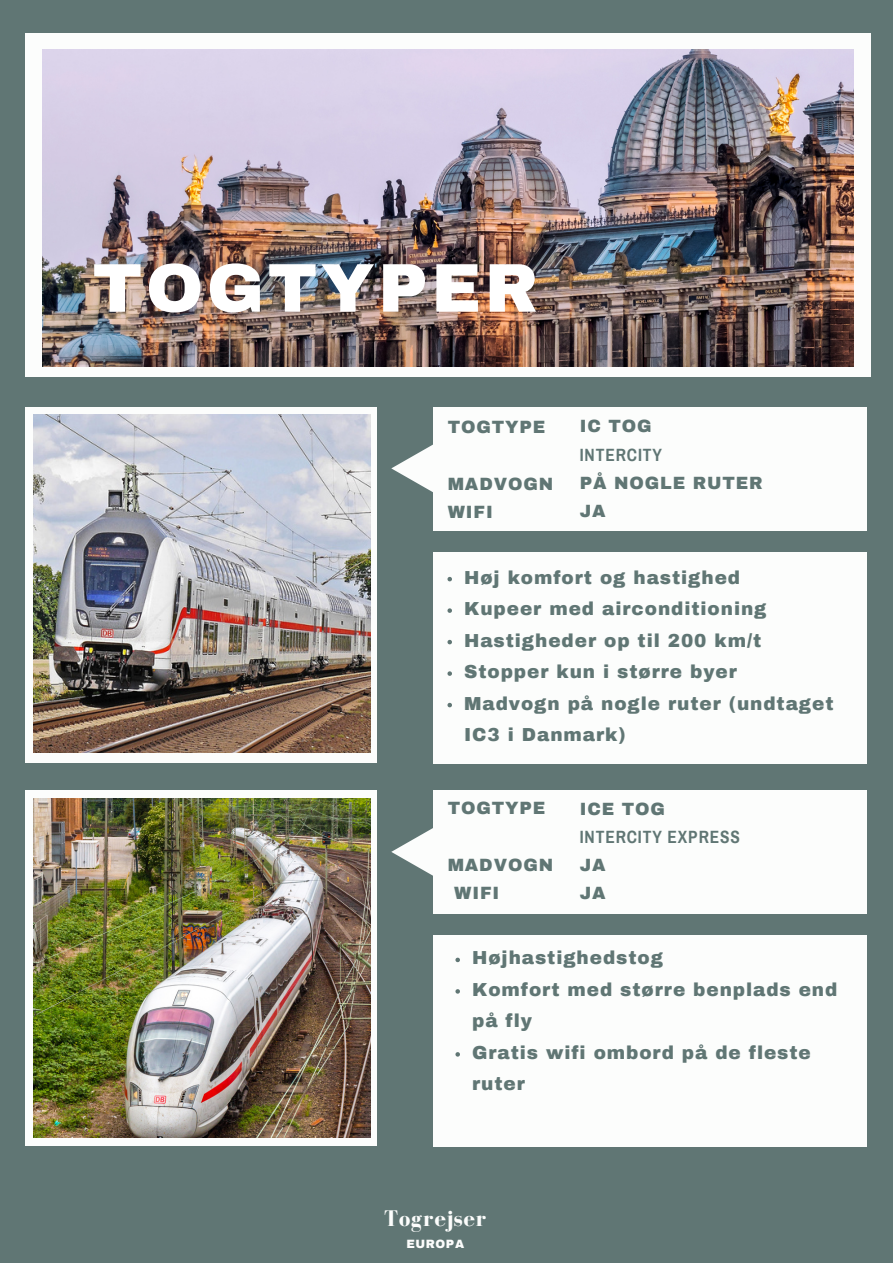
<style>
.page{position:relative;width:893px;height:1264px;background:#fff}
.page>*{position:absolute;margin:0;border:0;box-sizing:border-box;transform-origin:0 0}
.t1{font:900 69px "Archivo";letter-spacing:.05em;color:#fff}
.t2{font:700 23.25px "Bodoni FLF";letter-spacing:.04em;color:#fcfdfc}
.t3{font:900 18.45px/31.5px "Archivo";letter-spacing:.05em;color:#607674}
.t4{font:900 17.4px/28.3px "Archivo";letter-spacing:.05em;color:#607674}
.t5{font:700 17.4px "Archivo Narrow";letter-spacing:.05em;color:#607674}
.t6{font:900 11.7px "Archivo";letter-spacing:.05em;color:#fcfdfc}
</style>
<div class="page">
<div style="left:0;top:0;width:892px;height:1262px;background:#607674"></div>
<svg style="left:391px;top:444px;width:42px;height:48px"></svg>
<div style="left:433px;top:407px;width:433px;height:123px;background:#fcfdfc"></div>
<div style="left:433px;top:552px;width:433px;height:211px;background:#fcfdfc"></div>
<div style="left:25px;top:407px;width:351px;height:355px;background:#fcfdfc"></div>
<svg style="left:447px;top:577px;width:5px;height:4px"></svg>
<svg style="left:447px;top:608px;width:5px;height:5px"></svg>
<svg style="left:447px;top:640px;width:5px;height:4px"></svg>
<svg style="left:447px;top:671px;width:5px;height:5px"></svg>
<svg style="left:447px;top:702px;width:5px;height:5px"></svg>
<svg style="left:391px;top:828px;width:42px;height:48px"></svg>
<div style="left:433px;top:790px;width:433px;height:123px;background:#fcfdfc"></div>
<div style="left:433px;top:935px;width:433px;height:211px;background:#fcfdfc"></div>
<div style="left:25px;top:790px;width:351px;height:355px;background:#fcfdfc"></div>
<img style="left:34px;top:414px;width:336px;height:338px">
<img style="left:34px;top:799px;width:336px;height:338px">
<svg style="left:455px;top:957px;width:5px;height:5px"></svg>
<svg style="left:455px;top:989px;width:5px;height:4px"></svg>
<svg style="left:455px;top:1052px;width:5px;height:4px"></svg>
<div style="left:25px;top:34px;width:845px;height:343px;background:#fcfdfc"></div>
<img style="left:42px;top:50px;width:811px;height:316px">
<h1 class="t1" style="left:93px;top:251px;width:447px">TOGTYPER</h1>
<p class="t4" style="left:447px;top:413px;width:99px">TOGTYPE</p>
<p class="t4" style="left:447px;top:469px;width:107px">MADVOGN<br>WIFI</p>
<p class="t4" style="left:579px;top:412px;width:73px">IC TOG</p>
<p class="t5" style="left:579px;top:445px;width:84px">INTERCITY</p>
<p class="t4" style="left:579px;top:469px;width:184px">PÅ NOGLE RUTER<br>JA</p>
<p class="t3" style="left:464px;top:561px;width:371px">Høj komfort og hastighed<br>Kupeer med airconditioning<br>Hastigheder op til 200 km/t<br>Stopper kun i større byer<br>Madvogn på nogle ruter (undtaget<br>IC3 i Danmark)</p>
<p class="t4" style="left:447px;top:794px;width:99px">TOGTYPE</p>
<p class="t4" style="left:454px;top:850px;width:100px;text-indent:-7px">MADVOGN<br>WIFI</p>
<p class="t4" style="left:579px;top:795px;width:87px">ICE TOG</p>
<p class="t5" style="left:579px;top:828px;width:162px">INTERCITY EXPRESS</p>
<p class="t4" style="left:579px;top:851px;width:27px">JA<br>JA</p>
<p class="t3" style="left:472px;top:942px;width:367px">Højhastighedstog<br>Komfort med større benplads end på fly<br>Gratis wifi ombord på de fleste ruter</p>
<p class="t2" style="left:384px;top:1205px;width:104px">Togrejser</p>
<p class="t6" style="left:406px;top:1238px;width:59px">EUROPA</p>
</div>
